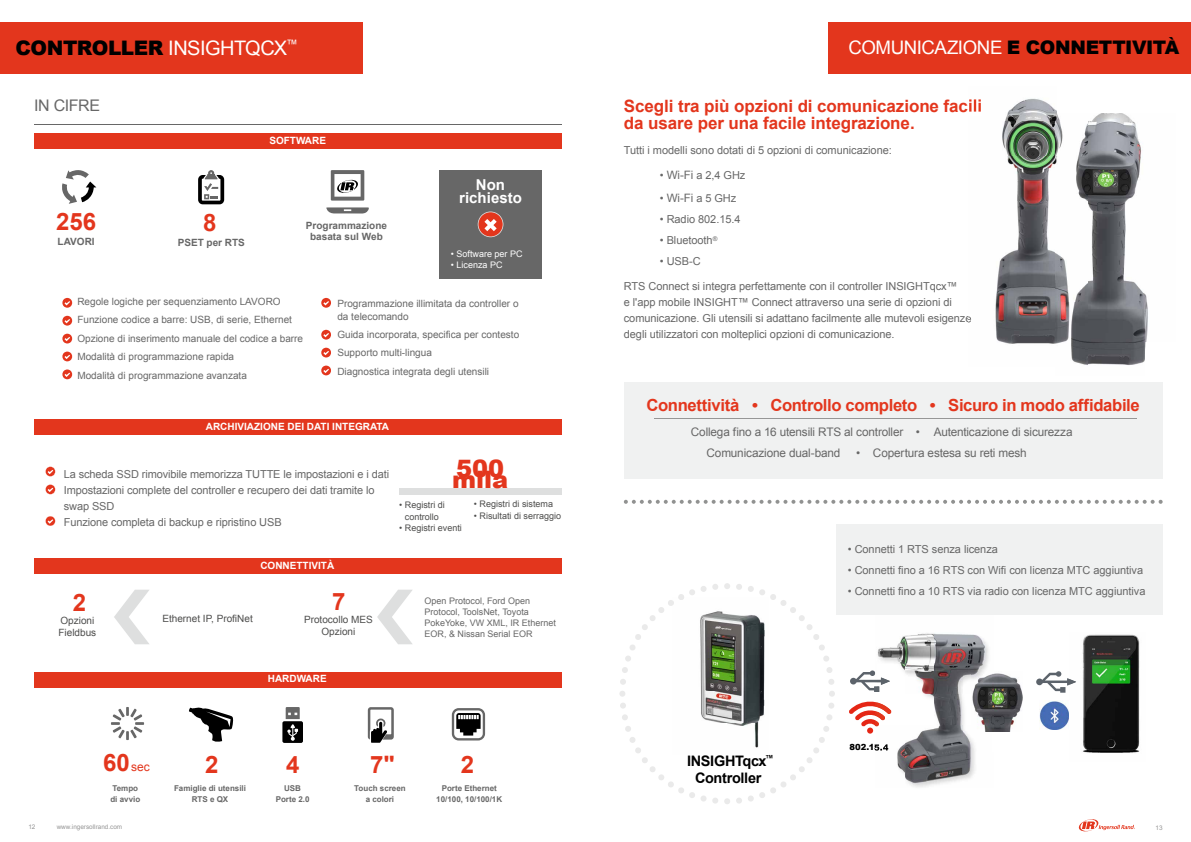
<style>
.page{position:relative;width:1191px;height:842px;background:#fff}
.page>*{position:absolute;margin:0;border:0;box-sizing:border-box;transform-origin:0 0}
.t1{font:700 24px "Arial";color:#e3361d}
.t2{font:900 24px "Arial";color:#e3361d}
.t3{font:900 20px "Arial";letter-spacing:-.025em;color:#000}
.t4{font:18.7px "Arial";letter-spacing:-.02em;color:#fff}
.t5{font:700 17px/17px "Arial";letter-spacing:-.005em;color:#e3361d}
.t6{font:700 16.7px "Arial";letter-spacing:-.02em;color:#e3361d}
.t7{font:16px "Arial";letter-spacing:-.02em;color:#676767}
.t8{font:700 15px/13px "Arial";color:#fff;text-align:center}
.t9{font:700 14.5px/17.4px "Arial";letter-spacing:-.02em;color:#000;text-align:center}
.t10{font:12px "Arial";color:#e3361d}
.t11{font:11.8px/21.2px "Arial";letter-spacing:-.015em;color:#676767}
.t12{font:11px/16px "Arial";letter-spacing:-.005em;color:#676767}
.t13{font:10px/18.4px "Arial";color:#676767}
.t14{font:700 10px "Arial";color:#fff}
.t15{font:10px/11.9px "Arial";color:#4d4d4c}
.t16{font:700 10px/11px "Arial";color:#676767;text-align:center}
.t17{font:9px/11px "Arial";color:#676767}
.t18{font:9px/11.9px "Arial";color:#4d4d4c;text-align:center}
.t19{font:9px "Arial";color:#fff}
.t20{font:900 8.4px "Arial";color:#000}
.t21{font:700 8px/11px "Arial";color:#676767;text-align:center}
.t22{font:6.4px "Arial";color:#969696}
.s1{font-weight:400;color:#fff}
.s2{font-weight:900;color:#000}
.s3{font-weight:700;font-size:24px}
.s4{font-size:11.6px}
</style>
<div class="page">
<div style="left:34px;top:672px;width:527px;height:15px;background:#e3361d"></div>
<svg style="left:111px;top:707px;width:33px;height:33px"></svg>
<svg style="left:368px;top:707px;width:26px;height:36px"></svg>
<svg style="left:452px;top:708px;width:33px;height:32px"></svg>
<div style="left:34px;top:558px;width:527px;height:16px;background:#e3361d"></div>
<svg style="left:114px;top:590px;width:35px;height:54px"></svg>
<svg style="left:377px;top:590px;width:35px;height:54px"></svg>
<div style="left:34px;top:420px;width:527px;height:15px;background:#e3361d"></div>
<svg style="left:45px;top:466px;width:11px;height:11px"></svg>
<svg style="left:45px;top:484px;width:11px;height:10px"></svg>
<svg style="left:45px;top:516px;width:11px;height:10px"></svg>
<div style="left:399px;top:488px;width:162px;height:6px;background:#dedfdf"></div>
<div style="left:34px;top:133px;width:527px;height:15px;background:#e3361d"></div>
<svg style="left:282px;top:707px;width:21px;height:36px"></svg>
<svg style="left:189px;top:707px;width:45px;height:35px"></svg>
<hr style="left:34px;top:124px;width:527px;height:1px;background:#676767">
<svg style="left:62px;top:298px;width:11px;height:10px"></svg>
<svg style="left:62px;top:316px;width:11px;height:10px"></svg>
<svg style="left:62px;top:334px;width:11px;height:9px"></svg>
<svg style="left:62px;top:352px;width:11px;height:9px"></svg>
<svg style="left:62px;top:369px;width:11px;height:10px"></svg>
<svg style="left:321px;top:298px;width:10px;height:10px"></svg>
<svg style="left:321px;top:330px;width:10px;height:10px"></svg>
<svg style="left:321px;top:348px;width:10px;height:9px"></svg>
<svg style="left:321px;top:366px;width:10px;height:9px"></svg>
<svg style="left:624px;top:500px;width:538px;height:4px"></svg>
<div style="left:624px;top:383px;width:538px;height:96px;background:#f0f1f1"></div>
<hr style="left:655px;top:418px;width:481px;height:1px;background:#969696">
<div style="left:0;top:23px;width:363px;height:51px;background:#e3361d"></div>
<div style="left:828px;top:23px;width:363px;height:51px;background:#e3361d"></div>
<svg style="left:619px;top:583px;width:216px;height:221px"></svg>
<div style="left:867px;top:727px;width:6px;height:7px;background:#e52615;border-radius:50%"></div>
<img style="left:672px;top:597px;width:96px;height:157px">
<svg style="left:620px;top:584px;width:98px;height:101px"></svg>
<img style="left:993px;top:673px;width:29px;height:59px">
<img style="left:1039px;top:701px;width:30px;height:29px">
<img style="left:1082px;top:634px;width:58px;height:119px">
<svg style="left:1036px;top:671px;width:40px;height:22px"></svg>
<img style="left:876px;top:726px;width:99px;height:61px">
<img style="left:991px;top:674px;width:2px;height:58px">
<svg style="left:850px;top:670px;width:26px;height:22px"></svg>
<img style="left:877px;top:633px;width:112px;height:62px">
<img style="left:891px;top:695px;width:73px;height:31px">
<svg style="left:849px;top:702px;width:36px;height:24px"></svg>
<img style="left:876px;top:702px;width:15px;height:12px">
<img style="left:971px;top:671px;width:20px;height:61px">
<svg style="left:875px;top:744px;width:13px;height:6px"></svg>
<img style="left:876px;top:677px;width:14px;height:15px">
<img style="left:971px;top:98px;width:116px;height:246px">
<img style="left:969px;top:99px;width:13px;height:16px">
<svg style="left:968px;top:316px;width:3px;height:7px"></svg>
<img style="left:1087px;top:113px;width:61px;height:230px">
<img style="left:1056px;top:343px;width:90px;height:22px">
<svg style="left:326px;top:207px;width:43px;height:7px"></svg>
<svg style="left:331px;top:170px;width:33px;height:31px"></svg>
<svg style="left:62px;top:170px;width:34px;height:34px"></svg>
<div style="left:439px;top:170px;width:102px;height:108px;background:#676767"></div>
<svg style="left:477px;top:211px;width:27px;height:26px"></svg>
<svg style="left:198px;top:170px;width:26px;height:34px"></svg>
<div style="left:836px;top:524px;width:326px;height:91px;background:#f0f1f1"></div>
<svg style="left:1078px;top:819px;width:57px;height:13px"></svg>
<h2 class="t3" style="left:15px;top:33px;width:284px">CONTROLLER <span class="s1">INSIGHTQCX</span><sup>™</sup></h2>
<h3 class="t4" style="left:848px;top:35px;width:332px">COMUNICAZIONE <span class="s2">E CONNETTIVITÀ</span></h3>
<h3 class="t7" style="left:34px;top:95px;width:68px">IN CIFRE</h3>
<h1 class="t1" style="left:56px;top:206px;width:42px">256</h1>
<p class="t16" style="left:58px;top:236px;width:39px">LAVORI</p>
<p class="t14" style="left:269px;top:134px;width:58px">SOFTWARE</p>
<h1 class="t1" style="left:203px;top:207px;width:15px">8</h1>
<p class="t16" style="left:178px;top:237px;width:69px">PSET per RTS</p>
<p class="t16" style="left:306px;top:220px;width:83px">Programmazione basata sul Web</p>
<h3 class="t8" style="left:459px;top:178px;width:64px">Non richiesto</h3>
<p class="t19" style="left:451px;top:248px;width:73px">• Software per PC</p>
<p class="t19" style="left:451px;top:259px;width:53px">• Licenza PC</p>
<p class="t13" style="left:77px;top:292px;width:227px">Regole logiche per sequenziamento LAVORO Funzione codice a barre: USB, di serie, Ethernet Opzione di inserimento manuale del codice a barre Modalità di programmazione rapida<br>Modalità di programmazione avanzata</p>
<p class="t13" style="left:337px;top:297px;width:183px;line-height:13px">Programmazione illimitata da controller o da telecomando</p>
<p class="t13" style="left:337px;top:325px;width:183px">Guida incorporata, specifica per contesto<br>Supporto multi-lingua<br>Diagnostica integrata degli utensili</p>
<p class="t14" style="left:206px;top:420px;width:185px">ARCHIVIAZIONE DEI DATI INTEGRATA</p>
<p class="t12" style="left:64px;top:466px;width:327px">La scheda SSD rimovibile memorizza TUTTE le impostazioni e i dati Impostazioni complete del controller e recupero dei dati tramite lo swap SSD<br>Funzione completa di backup e ripristino USB</p>
<p class="t14" style="left:260px;top:559px;width:75px">CONNETTIVITÀ</p>
<h1 class="t2" style="left:456px;top:451px;width:50px">500</h1>
<h1 class="t2" style="left:452px;top:462px;width:57px">mila</h1>
<p class="t18" style="left:399px;top:499px;width:47px">• Registri di controllo</p>
<p class="t18" style="left:399px;top:522px;width:64px">• Registri eventi</p>
<p class="t18" style="left:474px;top:498px;width:81px">• Registri di sistema</p>
<p class="t18" style="left:474px;top:510px;width:89px">• Risultati di serraggio</p>
<h1 class="t1" style="left:73px;top:586px;width:15px">2</h1>
<h1 class="t1" style="left:332px;top:586px;width:15px">7</h1>
<p class="t17" style="left:424px;top:595px;width:133px">Open Protocol, Ford Open<br>Protocol, ToolsNet, Toyota<br>PokeYoke, VW XML, IR Ethernet<br>EOR, &amp; Nissan Serial EOR</p>
<p class="t15" style="left:58px;top:614px;width:39px">Opzioni<br>Fieldbus</p>
<p class="t15" style="left:162px;top:613px;width:92px">Ethernet IP, ProfiNet</p>
<p class="t15" style="left:304px;top:614px;width:70px;text-align:center">Protocollo MES<br>Opzioni</p>
<p class="t14" style="left:268px;top:672px;width:60px">HARDWARE</p>
<p class="t10" style="left:103px;top:759px;width:48px"><span class="s3">60</span> sec</p>
<h1 class="t1" style="left:205px;top:749px;width:15px">2</h1>
<h1 class="t1" style="left:286px;top:749px;width:15px">4</h1>
<h1 class="t1" style="left:370px;top:749px;width:26px">7"</h1>
<h1 class="t1" style="left:461px;top:749px;width:15px">2</h1>
<p class="t21" style="left:110px;top:783px;width:31px;text-align:left">Tempo di avvio</p>
<p class="t21" style="left:174px;top:783px;width:74px">Famiglie di utensili<br>RTS e QX</p>
<p class="t21" style="left:276px;top:783px;width:35px">USB<br>Porte 2.0</p>
<p class="t21" style="left:436px;top:783px;width:67px">Porte Ethernet<br>10/100, 10/100/1K</p>
<p class="t21" style="left:354px;top:783px;width:53px">Touch screen a colori</p>
<h3 class="t5" style="left:624px;top:98px;width:360px">Scegli tra più opzioni di comunicazione facili da usare per una facile integrazione.</h3>
<p class="t12" style="left:624px;top:142px;width:269px">Tutti i modelli sono dotati di 5 opzioni di comunicazione:</p>
<p class="t12" style="left:660px;top:167px;width:87px">• <span class="s4">Wi-Fi</span> a 2,4 GHz</p>
<p class="t12" style="left:660px;top:191px;width:78px">• <span class="s4">Wi-Fi</span> a 5 GHz</p>
<p class="t12" style="left:660px;top:212px;width:82px">• Radio 802.15.4</p>
<p class="t12" style="left:660px;top:233px;width:59px">• Bluetooth<sup>®</sup></p>
<p class="t12" style="left:660px;top:254px;width:42px">• USB-C</p>
<p class="t12" style="left:624px;top:279px;width:349px">RTS Connect si integra perfettamente con il controller INSIGHTqcx™<br>e l'app mobile INSIGHT™ Connect attraverso una serie di opzioni di comunicazione. Gli utensili si adattano facilmente alle mutevoli esigenze degli utilizzatori con molteplici opzioni di comunicazione.</p>
<h3 class="t6" style="left:646px;top:394px;width:495px">Connettività • Controllo completo • Sicuro in modo affidabile</h3>
<p class="t11" style="left:706px;top:422px;width:215px;text-indent:-16px">Collega fino a 16 utensili RTS al controller •<br>Comunicazione dual-band</p>
<p class="t11" style="left:873px;top:422px;width:201px;text-indent:61px">Autenticazione di sicurezza<br>Copertura estesa su reti mesh</p>
<p class="t11" style="left:856px;top:443px;width:6px">•</p>
<p class="t12" style="left:848px;top:541px;width:152px">• Connetti 1 RTS senza licenza</p>
<p class="t12" style="left:848px;top:562px;width:297px">• Connetti fino a 16 RTS con Wifi con licenza MTC aggiuntiva</p>
<p class="t12" style="left:848px;top:583px;width:299px">• Connetti fino a 10 RTS via radio con licenza MTC aggiuntiva</p>
<h3 class="t9" style="left:687px;top:753px;width:88px">INSIGHTqcx<sup>™<br></sup>Controller</h3>
<p class="t20" style="left:849px;top:741px;width:40px">802.15.4</p>
<p class="t22" style="left:28px;top:823px;width:9px">12</p>
<p class="t22" style="left:57px;top:823px;width:67px">www.ingersollrand.com</p>
<p class="t22" style="left:1155px;top:823px;width:9px">13</p>
</div>
